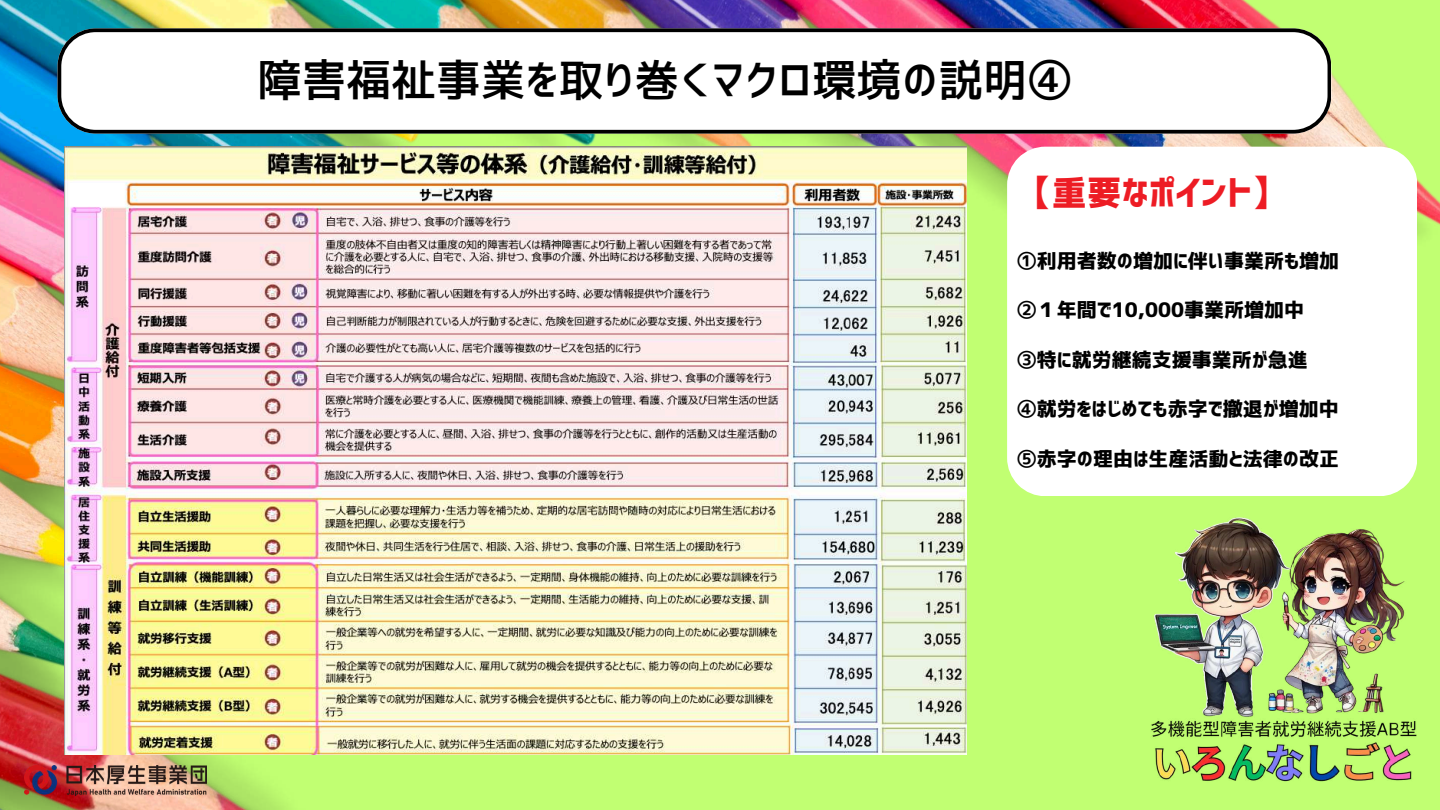
<style>
.page{position:relative;width:1440px;height:810px;background:#fff}
.page>*{position:absolute;margin:0;border:0;box-sizing:border-box;transform-origin:0 0}
.t1{font:44.8px "Corporate Logo Medium";color:#000}
.t2{font:35px "Corporate Logo Bold";color:#ed1c24}
.t3{font:20px "Corporate Logo Bold";color:#000}
</style>
<div class="page">
<img style="left:0;top:0;width:1440px;height:810px">
<img style="left:65px;top:147px;width:901px;height:608px">
<svg style="left:58px;top:28px;width:1273px;height:105px"></svg>
<img style="left:1135px;top:509px;width:290px;height:288px">
<img style="left:25px;top:765px;width:182px;height:31px">
<svg style="left:1007px;top:147px;width:410px;height:349px"></svg>
<h1 class="t1" style="left:257px;top:58px;width:817px">障害福祉事業を取り巻くマクロ環境の説明④</h1>
<h2 class="t2" style="left:1017px;top:175px;width:271px">【重要なポイント】</h2>
<p class="t3" style="left:1017px;top:251px;width:324px">①利用者数の増加に伴い事業所も増加</p>
<p class="t3" style="left:1017px;top:300px;width:289px">②１年間で10,000事業所増加中</p>
<p class="t3" style="left:1017px;top:350px;width:292px">③特に就労継続支援事業所が急進</p>
<p class="t3" style="left:1017px;top:399px;width:323px">④就労をはじめても赤字で撤退が増加中</p>
<p class="t3" style="left:1017px;top:449px;width:324px">⑤赤字の理由は生産活動と法律の改正</p>
</div>
